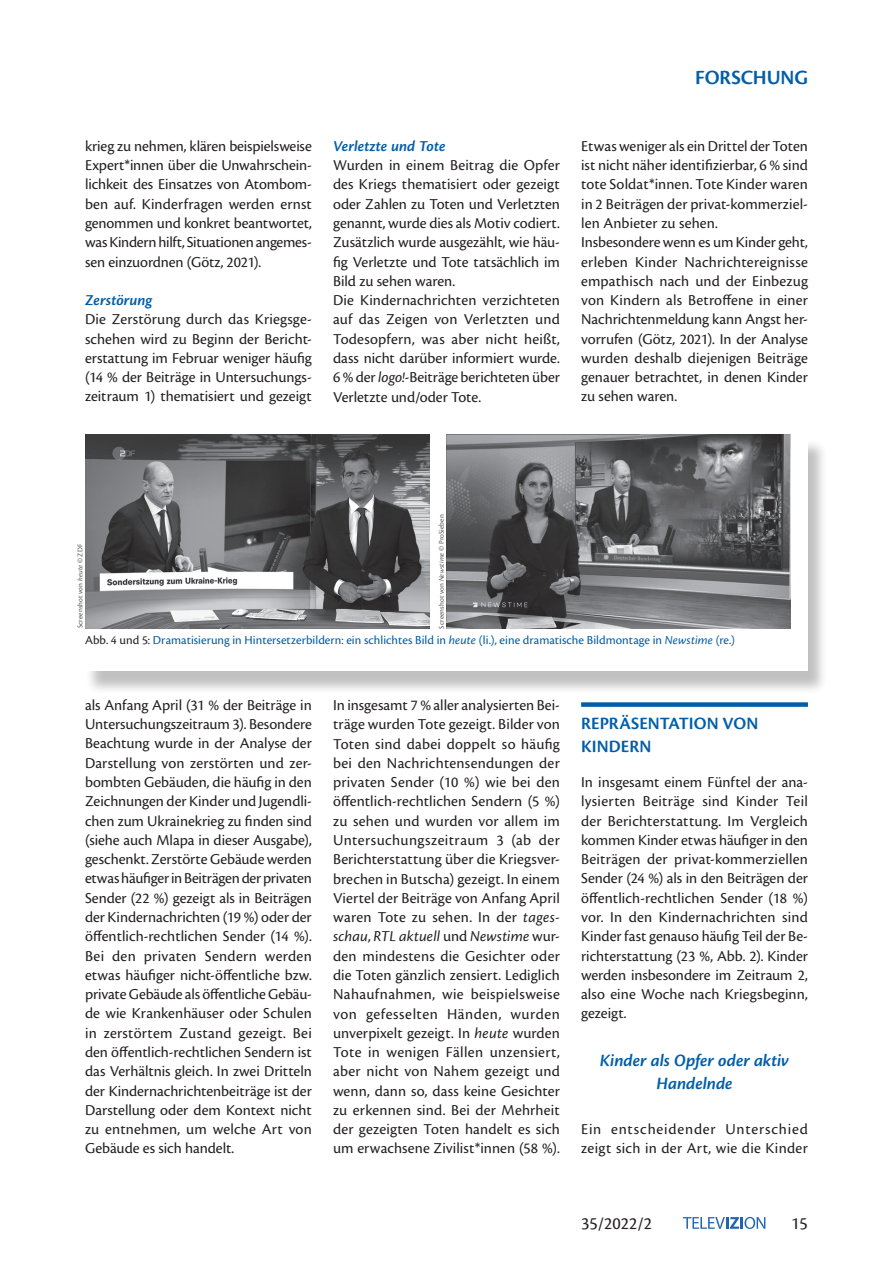
<style>
.page{position:relative;width:893px;height:1263px;background:#fff}
.page>*{position:absolute;margin:0;border:0;box-sizing:border-box;transform-origin:0 0}
.t1{font:600 21px "Cronos Pro";letter-spacing:-.005em;color:#005ea8}
.t2{font:italic 600 18px/22.5px "Cronos Pro";color:#005ea8;text-align:center}
.t3{font:600 18px/22.5px "Cronos Pro";letter-spacing:.005em;color:#005ea8}
.t4{font:18px "Cronos Pro";color:#231f20}
.t5{font:15.75px/19.4px "Cronos Pro";letter-spacing:.005em;color:#231f20;text-align:justify}
.t6{font:15.75px/19.4px "Cronos Pro";letter-spacing:.045em;color:#231f20}
.t7{font:italic 600 15.75px "Cronos Pro";letter-spacing:.005em;color:#005ea8}
.t8{font:12.75px "Cronos Pro";letter-spacing:.005em;color:#005ea8}
.t9{font:7.5px "Cronos Pro";letter-spacing:.015em;color:#57585a}
.s1{font-style:italic}
.s2{color:#231f20}
</style>
<div class="page">
<svg style="left:683px;top:1217px;width:82px;height:12px"></svg>
<div style="left:581px;top:702px;width:227px;height:5px;background:#005ea8"></div>
<div style="left:86px;top:439px;width:741px;height:255px;background:#231f20;opacity:.28"></div>
<div style="left:85px;top:435px;width:723px;height:236px;background:#fff"></div>
<img style="left:85px;top:435px;width:344px;height:193px">
<img style="left:446px;top:435px;width:345px;height:193px">
<h1 class="t1" style="left:695px;top:65px;width:114px">FORSCHUNG</h1>
<p class="t5" style="left:85px;top:136px;width:228px">krieg zu nehmen, klären beispielsweise Expert*innen über die Unwahrschein&shy;lichkeit des Einsatzes von Atombom&shy;ben auf. Kinderfragen werden ernst genommen und konkret beantwortet, was Kindern hilft, Situationen angemes&shy;sen einzuordnen (Götz, 2021).</p>
<p class="t7" style="left:85px;top:291px;width:69px">Zerstörung</p>
<p class="t5" style="left:85px;top:310px;width:228px">Die Zerstörung durch das Kriegsge&shy;schehen wird zu Beginn der Bericht&shy;erstattung im Februar weniger häufig (14 % der Beiträge in Untersuchungs&shy;zeitraum 1) thematisiert und gezeigt</p>
<p class="t7" style="left:333px;top:137px;width:114px">Verletzte und Tote</p>
<p class="t5" style="left:333px;top:156px;width:228px;text-align:left">Wurden in einem Beitrag die Opfer des Kriegs thematisiert oder gezeigt oder Zahlen zu Toten und Verletzten genannt, wurde dies als Motiv codiert.<br>Zusätzlich wurde ausgezählt, wie häu&shy;fig Verletzte und Tote tatsächlich im Bild zu sehen waren.<br>Die Kindernachrichten verzichteten auf das Zeigen von Verletzten und Todesopfern, was aber nicht heißt, dass nicht darüber informiert wurde.<br>6 % der <span class="s1">logo!</span>-Beiträge berichteten über Verletzte und/oder Tote.</p>
<p class="t5" style="left:581px;top:136px;width:228px;text-align:left">Etwas weniger als ein Drittel der Toten ist nicht näher identifizierbar, 6 % sind tote Soldat*innen. Tote Kinder waren in 2 Beiträgen der privat-kommerziel&shy;len Anbieter zu sehen.<br>Insbesondere wenn es um Kinder geht, erleben Kinder Nachrichtereignisse empathisch nach und der Einbezug von Kindern als Betroffene in einer Nachrichtenmeldung kann Angst her&shy;vorrufen (Götz, 2021). In der Analyse wurden deshalb diejenigen Beiträge genauer betrachtet, in denen Kinder zu sehen waren.</p>
<p class="t9" style="left:76px;top:628px;width:86px;rotate:-90deg">Screenshot von <span class="s1">heute</span> © ZDF</p>
<p class="t9" style="left:437px;top:628px;width:116px;rotate:-90deg">Screenshot von <span class="s1">Newstime</span> © ProSieben</p>
<p class="t8" style="left:85px;top:632px;width:651px"><span class="s2">Abb. 4 und 5:</span> Dramatisierung in Hintersetzerbildern: ein schlichtes Bild in <span class="s1">heute</span> (li.), eine dramatische Bildmontage in <span class="s1">Newstime</span> (re.)</p>
<p class="t5" style="left:85px;top:695px;width:228px">als Anfang April (31 % der Beiträge in Untersuchungszeitraum 3). Besondere Beachtung wurde in der Analyse der Darstellung von zerstörten und zer&shy;bombten Gebäuden, die häufig in den Zeichnungen der Kinder und Jugendli&shy;chen zum Ukrainekrieg zu finden sind (siehe auch Mlapa in dieser Ausgabe), geschenkt. Zerstörte Gebäude werden etwas häufiger in Beiträgen der privaten Sender (22 %) gezeigt als in Beiträgen der Kindernachrichten (19 %) oder der öffentlich-rechtlichen Sender (14 %).<br>Bei den privaten Sendern werden etwas häufiger nicht-öffentliche bzw. private Gebäude als öffentliche Gebäu&shy;de wie Krankenhäuser oder Schulen in zerstörtem Zustand gezeigt. Bei den öffentlich-rechtlichen Sendern ist das Verhältnis gleich. In zwei Dritteln der Kindernachrichtenbeiträge ist der Darstellung oder dem Kontext nicht zu entnehmen, um welche Art von Gebäude es sich handelt.</p>
<p class="t5" style="left:333px;top:695px;width:228px">In insgesamt 7 % aller analysierten Bei&shy;träge wurden Tote gezeigt. Bilder von Toten sind dabei doppelt so häufig bei den Nachrichtensendungen der privaten Sender (10 %) wie bei den öffentlich-rechtlichen Sendern (5 %) zu sehen und wurden vor allem im Untersuchungszeitraum 3 (ab der Berichterstattung über die Kriegsver&shy;brechen in Butscha) gezeigt. In einem Viertel der Beiträge von Anfang April waren Tote zu sehen. In der <span class="s1">tages&shy;schau</span>, <span class="s1">RTL aktuell</span> und <span class="s1">Newstime</span> wur&shy;den mindestens die Gesichter oder die Toten gänzlich zensiert. Lediglich Nahaufnahmen, wie beispielsweise von gefesselten Händen, wurden unverpixelt gezeigt. In <span class="s1">heute</span> wurden Tote in wenigen Fällen unzensiert, aber nicht von Nahem gezeigt und wenn, dann so, dass keine Gesichter zu erkennen sind. Bei der Mehrheit der gezeigten Toten handelt es sich um erwachsene Zivilist*innen (58 %).</p>
<p class="t3" style="left:581px;top:712px;width:179px">REPRÄSENTATION VON<br>KINDERN</p>
<p class="t5" style="left:581px;top:772px;width:228px">In insgesamt einem Fünftel der ana&shy;lysierten Beiträge sind Kinder Teil der Berichterstattung. Im Vergleich kommen Kinder etwas häufiger in den Beiträgen der privat-kommerziellen Sender (24 %) als in den Beiträgen der öffentlich-rechtlichen Sender (18 %) vor. In den Kindernachrichten sind Kinder fast genauso häufig Teil der Be&shy;richterstattung (23 %, Abb. 2). Kinder werden insbesondere im Zeitraum 2, also eine Woche nach Kriegsbeginn, gezeigt.</p>
<p class="t2" style="left:600px;top:1050px;width:191px">Kinder als Opfer oder aktiv<br>Handelnde</p>
<p class="t6" style="left:581px;top:1119px;width:228px">Ein entscheidender Unterschied zeigt sich in der Art, wie die Kinder</p>
<p class="t4" style="left:581px;top:1213px;width:73px">35/2022/2</p>
<p class="t4" style="left:791px;top:1213px;width:18px">15</p>
</div>
